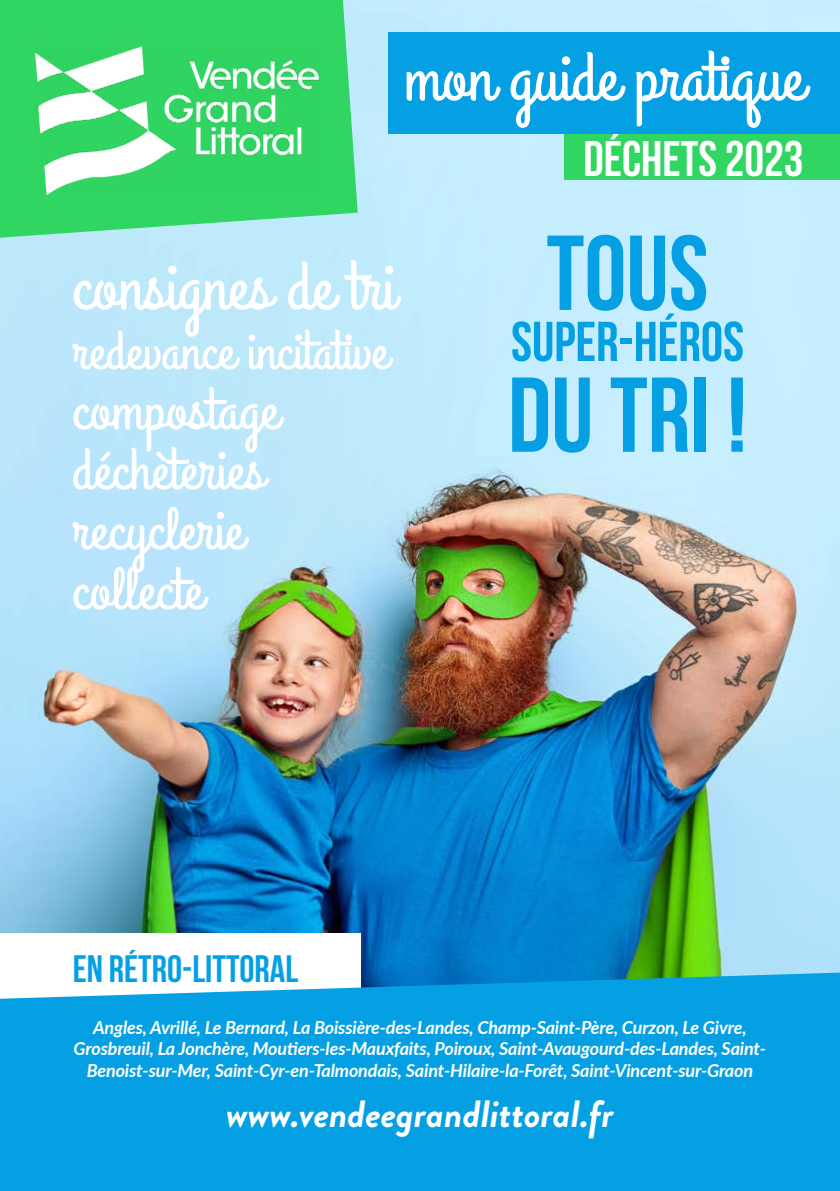
<style>
.page{position:relative;width:840px;height:1191px;background:#fff}
.page>*{position:absolute;margin:0;border:0;box-sizing:border-box;transform-origin:0 0}
.t1{font:700 106.2px "Bebas Neue";color:#05a0e3}
.t2{font:700 106px "Bebas Neue";color:#05a0e3}
.t3{font:70.4px "Grand Hotel";color:#fff}
.t4{font:70px "Grand Hotel";color:#fff}
.t5{font:60px/60px "Grand Hotel";color:#fff}
.t6{font:56px "Grand Hotel";color:#fff}
.t7{font:700 56px "Bebas Neue";color:#05a0e3}
.t8{font:700 49.8px "Bebas Neue";color:#fff}
.t9{font:italic 700 38px "Brandon Grotesque";color:#fff}
.t10{font:700 38px "Bebas Neue";color:#05a0e3}
.t11{font:italic 700 18px/21.6px "Lato";letter-spacing:-.01em;color:#fff;text-align:center}
</style>
<div class="page">
<img style="left:0;top:0;width:839px;height:972px">
<svg style="left:0;top:0;width:357px;height:238px;background:#44d777"></svg>
<img style="left:35px;top:47px;width:286px;height:147px">
<div style="left:564px;top:133px;width:275px;height:47px;background:#31d562"></div>
<div style="left:388px;top:32px;width:451px;height:101px;background:#05a0e3"></div>
<div style="left:0;top:933px;width:361px;height:69px;background:#fff"></div>
<div style="left:0;top:972px;width:839px;height:219px;background:#05a0e3"></div>
<h3 class="t3" style="left:404px;top:32px;width:401px">mon guide pratique</h3>
<h3 class="t4" style="left:72px;top:242px;width:324px">consignes de tri</h3>
<h3 class="t6" style="left:72px;top:315px;width:317px">redevance incitative</h3>
<h3 class="t5" style="left:72px;top:382px;width:208px">compostage déchèteries recyclerie collecte</h3>
<h3 class="t8" style="left:583px;top:132px;width:222px">DÉCHETS 2023</h3>
<h1 class="t1" style="left:546px;top:215px;width:163px">TOUS</h1>
<h3 class="t7" style="left:510px;top:311px;width:234px">SUPER-HÉROS</h3>
<h2 class="t2" style="left:507px;top:357px;width:240px">DU TRI !</h2>
<h3 class="t10" style="left:73px;top:948px;width:227px">EN RÉTRO-LITTORAL</h3>
<p class="t11" style="left:74px;top:1015px;width:693px">Angles, Avrillé, Le Bernard, La Boissière-des-Landes, Champ-Saint-Père, Curzon, Le Givre,<br>Grosbreuil, La Jonchère, Moutiers-les-Mauxfaits, Poiroux, Saint-Avaugourd-des-Landes, Saint-<br>Benoist-sur-Mer, Saint-Cyr-en-Talmondais, Saint-Hilaire-la-Forêt, Saint-Vincent-sur-Graon</p>
<h3 class="t9" style="left:226px;top:1086px;width:388px">www.vendeegrandlittoral.fr</h3>
</div>
